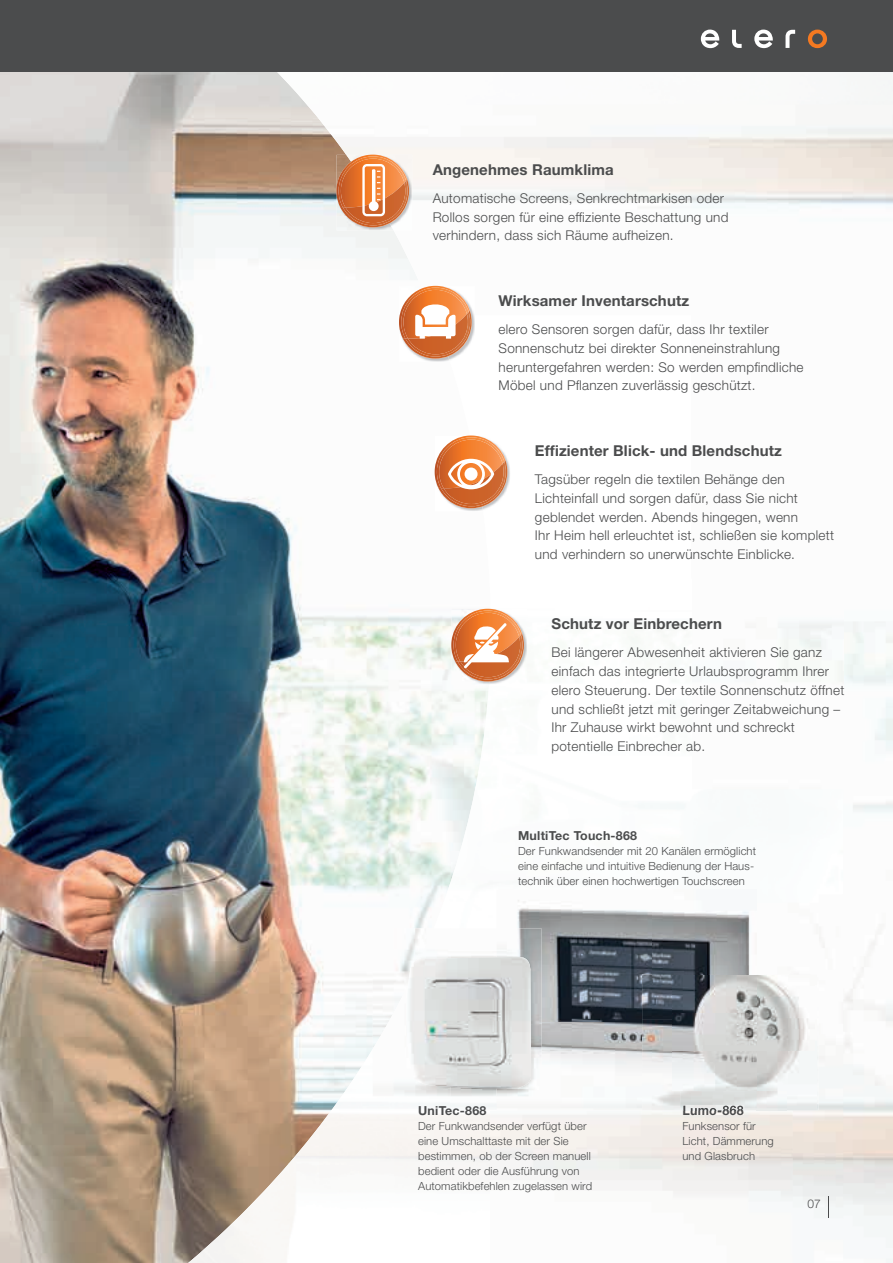
<style>
.page{position:relative;width:893px;height:1263px;background:#fff}
.page>*{position:absolute;margin:0;border:0;box-sizing:border-box;transform-origin:0 0}
.t1{font:700 15px "Helvetica Neue LT Pro";letter-spacing:.01em;color:#4b4c4d}
.t2{font:300 13.5px/18.8px "Helvetica Neue LT Pro";letter-spacing:.02em;color:#4b4c4d}
.t3{font:700 12.45px "Helvetica Neue LT Pro";letter-spacing:.02em;color:#4b4c4d}
.t4{font:300 12px "Helvetica Neue LT Pro";color:#4b4c4d}
.t5{font:300 11.25px/15px "Helvetica Neue LT Pro";letter-spacing:.01em;color:#4b4c4d}
</style>
<div class="page">
<img style="left:0;top:71px;width:489px;height:1192px">
<img style="left:257px;top:71px;width:636px;height:34px">
<img style="left:307px;top:105px;width:586px;height:53px">
<img style="left:394px;top:158px;width:449px;height:158px">
<img style="left:450px;top:315px;width:241px;height:264px">
<img style="left:691px;top:315px;width:152px;height:367px">
<img style="left:439px;top:685px;width:50px;height:243px">
<img style="left:433px;top:912px;width:7px;height:16px">
<img style="left:793px;top:937px;width:50px;height:281px">
<img style="left:339px;top:1049px;width:50px;height:214px">
<img style="left:288px;top:1099px;width:51px;height:164px">
<img style="left:389px;top:1096px;width:101px;height:167px">
<img style="left:238px;top:1163px;width:51px;height:100px">
<img style="left:188px;top:1217px;width:50px;height:46px">
<img style="left:451px;top:681px;width:38px;height:4px">
<img style="left:489px;top:632px;width:38px;height:52px">
<svg style="left:451px;top:609px;width:73px;height:72px"></svg>
<img style="left:337px;top:227px;width:40px;height:3px">
<img style="left:377px;top:155px;width:35px;height:75px">
<svg style="left:336px;top:155px;width:73px;height:72px"></svg>
<img style="left:399px;top:359px;width:41px;height:3px">
<img style="left:440px;top:286px;width:35px;height:76px">
<svg style="left:399px;top:286px;width:73px;height:73px"></svg>
<img style="left:435px;top:508px;width:40px;height:3px">
<img style="left:475px;top:436px;width:35px;height:75px">
<svg style="left:435px;top:435px;width:72px;height:73px"></svg>
<div style="left:0;top:0;width:893px;height:71px;background:#4b4c4d"></div>
<svg style="left:808px;top:30px;width:19px;height:18px"></svg>
<svg style="left:701px;top:30px;width:18px;height:18px"></svg>
<svg style="left:754px;top:30px;width:19px;height:18px"></svg>
<svg style="left:785px;top:30px;width:10px;height:18px"></svg>
<svg style="left:732px;top:30px;width:10px;height:18px"></svg>
<img style="left:451px;top:851px;width:38px;height:52px">
<img style="left:451px;top:903px;width:38px;height:25px">
<img style="left:793px;top:937px;width:25px;height:69px">
<img style="left:451px;top:1096px;width:46px;height:14px">
<img style="left:517px;top:900px;width:135px;height:209px">
<img style="left:652px;top:910px;width:98px;height:65px">
<img style="left:652px;top:1110px;width:105px;height:1px">
<img style="left:683px;top:1110px;width:60px;height:1px">
<img style="left:373px;top:928px;width:169px;height:168px">
<img style="left:404px;top:957px;width:127px;height:131px">
<svg style="left:828px;top:1196px;width:1px;height:21px"></svg>
<img style="left:642px;top:975px;width:175px;height:45px">
<img style="left:787px;top:1020px;width:30px;height:90px">
<img style="left:680px;top:1090px;width:107px;height:20px">
<img style="left:642px;top:1020px;width:38px;height:90px">
<img style="left:683px;top:1106px;width:60px;height:4px">
<img style="left:672px;top:975px;width:142px;height:115px">
<p class="t1" style="left:433px;top:160px;width:183px">Angenehmes Raumklima</p>
<p class="t2" style="left:433px;top:188px;width:297px">Automatische Screens, Senkrechtmarkisen oder<br>Rollos sorgen für eine effiziente Beschattung und verhindern, dass sich Räume aufheizen.</p>
<p class="t1" style="left:499px;top:291px;width:192px">Wirksamer Inventarschutz</p>
<p class="t2" style="left:499px;top:320px;width:307px">elero Sensoren sorgen dafür, dass Ihr textiler Sonnenschutz bei direkter Sonneneinstrahlung heruntergefahren werden: So werden empfindliche Möbel und Pflanzen zuverlässig geschützt.</p>
<p class="t1" style="left:535px;top:441px;width:249px">Effizienter Blick- und Blendschutz</p>
<p class="t2" style="left:535px;top:470px;width:301px">Tagsüber regeln die textilen Behänge den Lichteinfall und sorgen dafür, dass Sie nicht geblendet werden. Abends hingegen, wenn<br>Ihr Heim hell erleuchtet ist, schließen sie komplett und verhindern so unerwünschte Einblicke.</p>
<p class="t1" style="left:551px;top:614px;width:172px">Schutz vor Einbrechern</p>
<p class="t2" style="left:551px;top:643px;width:294px">Bei längerer Abwesenheit aktivieren Sie ganz einfach das integrierte Urlaubsprogramm Ihrer elero Steuerung. Der textile Sonnenschutz öffnet und schließt jetzt mit geringer Zeitabweichung – Ihr Zuhause wirkt bewohnt und schreckt potentielle Einbrecher ab.</p>
<p class="t3" style="left:518px;top:827px;width:121px">MultiTec Touch-868</p>
<p class="t5" style="left:518px;top:843px;width:240px">Der Funkwandsender mit 20 Kanälen ermöglicht eine einfache und intuitive Bedienung der Haus&shy;technik über einen hochwertigen Touchscreen</p>
<p class="t3" style="left:418px;top:1102px;width:70px">UniTec-868</p>
<p class="t5" style="left:418px;top:1118px;width:176px">Der Funkwandsender verfügt über eine Umschalttaste mit der Sie bestimmen, ob der Screen manuell bedient oder die Ausführung von Automatikbefehlen zugelassen wird</p>
<p class="t3" style="left:682px;top:1102px;width:63px">Lumo-868</p>
<p class="t5" style="left:682px;top:1118px;width:93px">Funksensor für<br>Licht, Dämmerung und Glasbruch</p>
<p class="t4" style="left:807px;top:1196px;width:15px">07</p>
</div>
